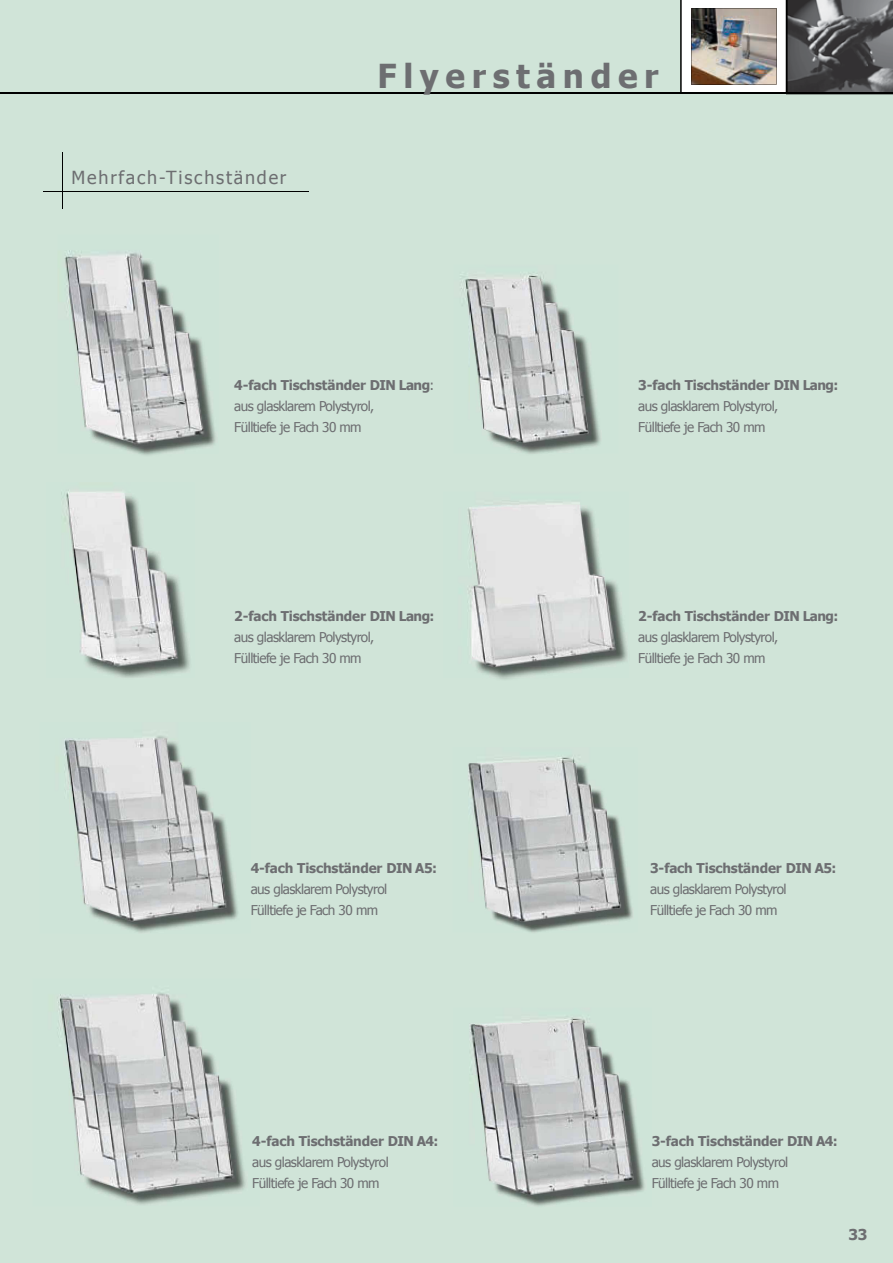
<style>
.page{position:relative;width:893px;height:1263px;background:#d0e4d8}
.page>*{position:absolute;margin:0;border:0;box-sizing:border-box;transform-origin:0 0}
.t1{font:700 33px "Tahoma";letter-spacing:.2em;color:#6d6e71}
.t2{font:18px "Tahoma";letter-spacing:.1em;color:#6d6e71}
.t3{font:700 15px "Tahoma";color:#6d6e71}
.t4{font:13.5px/21px "Tahoma";letter-spacing:-.04em;color:#6d6e71}
.t5{font:700 13.5px "Tahoma";letter-spacing:-.01em;color:#6d6e71}
.s1{font-weight:700}
</style>
<div class="page">
<hr style="left:0;top:92px;width:893px;height:2px;background:#000">
<hr style="left:44px;top:191px;width:265px;height:1px;background:#000">
<hr style="left:62px;top:152px;width:1px;height:57px;background:#000">
<img style="left:57px;top:992px;width:113px;height:39px">
<img style="left:64px;top:998px;width:182px;height:207px">
<img style="left:470px;top:1018px;width:175px;height:188px">
<img style="left:65px;top:250px;width:151px;height:203px">
<img style="left:461px;top:274px;width:140px;height:179px">
<img style="left:61px;top:491px;width:129px;height:187px">
<img style="left:468px;top:502px;width:112px;height:157px">
<img style="left:473px;top:506px;width:155px;height:171px">
<img style="left:64px;top:736px;width:174px;height:197px">
<img style="left:468px;top:757px;width:165px;height:175px">
<img style="left:680px;top:0;width:213px;height:92px">
<h2 class="t2" style="left:72px;top:165px;width:216px">Mehrfach-Tischständer</h2>
<h1 class="t1" style="left:378px;top:53px;width:282px">Flyerständer</h1>
<p class="t4" style="left:234px;top:374px;width:202px"><span class="s1">4-fach Tischständer DIN Lang</span>: aus glasklarem Polystyrol,<br>Fülltiefe je Fach 30 mm</p>
<p class="t5" style="left:638px;top:376px;width:202px">3-fach Tischständer DIN Lang:</p>
<p class="t4" style="left:638px;top:395px;width:142px">aus glasklarem Polystyrol,<br>Fülltiefe je Fach 30 mm</p>
<p class="t5" style="left:234px;top:607px;width:202px">2-fach Tischständer DIN Lang:</p>
<p class="t4" style="left:234px;top:626px;width:142px">aus glasklarem Polystyrol,<br>Fülltiefe je Fach 30 mm</p>
<p class="t5" style="left:251px;top:859px;width:188px">4-fach Tischständer DIN A5:</p>
<p class="t4" style="left:251px;top:878px;width:138px">aus glasklarem Polystyrol<br>Fülltiefe je Fach 30 mm</p>
<p class="t5" style="left:638px;top:607px;width:202px">2-fach Tischständer DIN Lang:</p>
<p class="t4" style="left:638px;top:626px;width:142px">aus glasklarem Polystyrol,<br>Fülltiefe je Fach 30 mm</p>
<p class="t5" style="left:650px;top:859px;width:188px">3-fach Tischständer DIN A5:</p>
<p class="t4" style="left:650px;top:878px;width:138px">aus glasklarem Polystyrol<br>Fülltiefe je Fach 30 mm</p>
<p class="t5" style="left:252px;top:1132px;width:188px">4-fach Tischständer DIN A4:</p>
<p class="t4" style="left:252px;top:1151px;width:138px">aus glasklarem Polystyrol<br>Fülltiefe je Fach 30 mm</p>
<p class="t5" style="left:652px;top:1132px;width:188px">3-fach Tischständer DIN A4:</p>
<p class="t4" style="left:652px;top:1151px;width:138px">aus glasklarem Polystyrol<br>Fülltiefe je Fach 30 mm</p>
<p class="t3" style="left:848px;top:1224px;width:21px">33</p>
</div>
